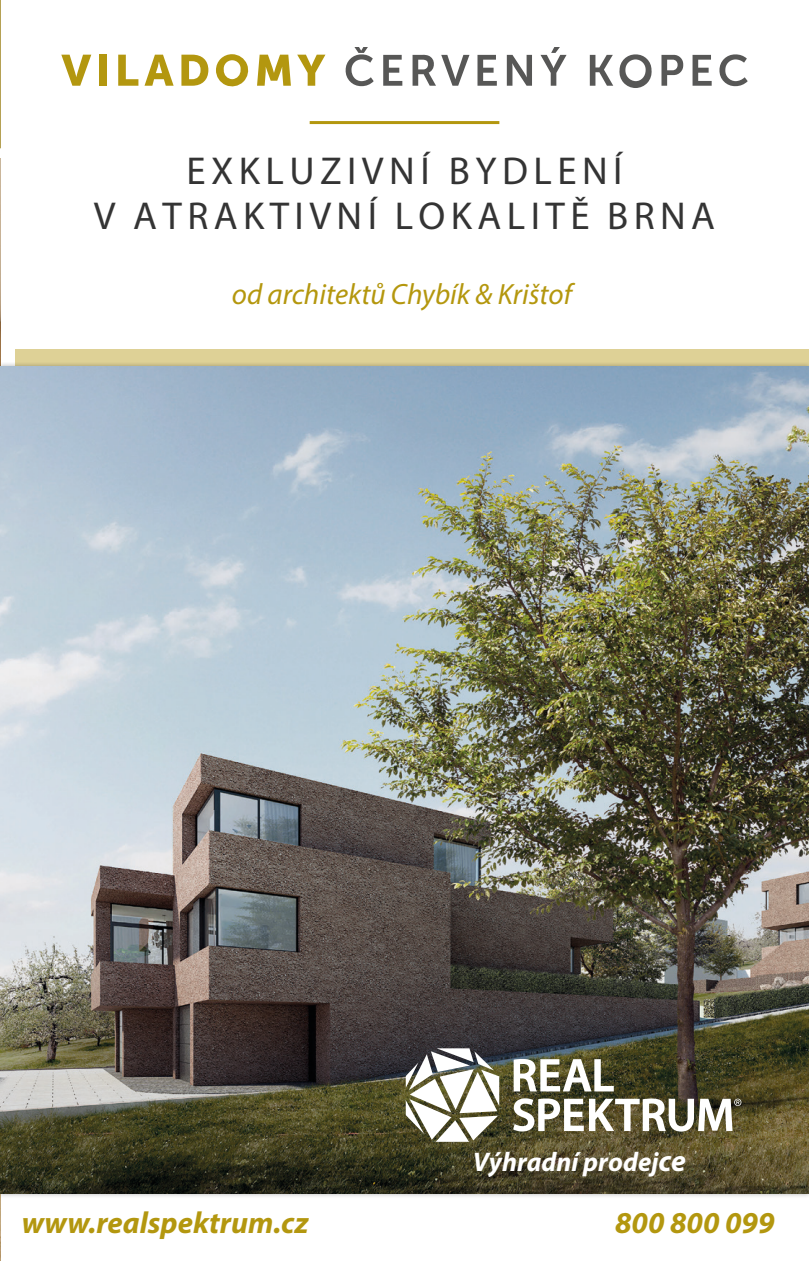
<style>
.page{position:relative;width:809px;height:1261px;background:#fff}
.page>*{position:absolute;margin:0;border:0;box-sizing:border-box;transform-origin:0 0}
.t1{font:39px/45px "Myriad Pro";letter-spacing:.14em;color:#343434;text-align:center}
.t2{font:italic 700 30.45px "Myriad Pro";color:#b3970f}
.t3{font:italic 29.4px "Myriad Pro";color:#b4970e}
.t4{font:italic 700 27px "Myriad Pro";color:#fff}
.s1{font-size:30px}
</style>
<div class="page">
<hr style="left:0;top:159px;width:1px;height:1102px;background:#8c6920">
<hr style="left:310px;top:121px;width:189px;height:3px;background:#b3970f">
<svg style="left:61px;top:55px;width:30px;height:31px"></svg>
<div style="left:99px;top:55px;width:7px;height:31px;background:#b3970f"></div>
<svg style="left:118px;top:55px;width:20px;height:31px"></svg>
<svg style="left:144px;top:55px;width:30px;height:31px"></svg>
<svg style="left:181px;top:55px;width:27px;height:31px"></svg>
<svg style="left:216px;top:54px;width:33px;height:33px"></svg>
<svg style="left:257px;top:55px;width:34px;height:31px"></svg>
<svg style="left:297px;top:55px;width:28px;height:31px"></svg>
<svg style="left:345px;top:48px;width:29px;height:38px"></svg>
<svg style="left:383px;top:55px;width:19px;height:31px"></svg>
<svg style="left:412px;top:55px;width:57px;height:31px"></svg>
<svg style="left:477px;top:55px;width:20px;height:31px"></svg>
<svg style="left:507px;top:55px;width:25px;height:31px"></svg>
<svg style="left:540px;top:48px;width:26px;height:38px"></svg>
<svg style="left:590px;top:55px;width:23px;height:31px"></svg>
<svg style="left:619px;top:54px;width:33px;height:34px"></svg>
<svg style="left:661px;top:55px;width:22px;height:31px"></svg>
<svg style="left:692px;top:55px;width:19px;height:31px"></svg>
<svg style="left:719px;top:54px;width:28px;height:33px"></svg>
<svg style="left:15px;top:349px;width:794px;height:340px;fill:#ded196"></svg>
<img style="left:1px;top:366px;width:807px;height:827px">
<svg style="left:406px;top:1048px;width:93px;height:93px"></svg>
<svg style="left:513px;top:1059px;width:101px;height:32px"></svg>
<svg style="left:513px;top:1098px;width:228px;height:33px"></svg>
<svg style="left:0;top:0;width:1px;height:148px"></svg>
<p class="t1" style="left:94px;top:148px;width:623px">EXKLUZIVNÍ BYDLENÍ<br>V ATRAKTIVNÍ LOKALITĚ BRNA</p>
<p class="t3" style="left:232px;top:276px;width:341px">od architektů Chybík &amp; Krištof</p>
<p class="t4" style="left:473px;top:1144px;width:215px">Výhradní prodej<span class="s1">ce</span></p>
<p class="t2" style="left:22px;top:1203px;width:288px">www.realspektrum.cz</p>
<p class="t2" style="left:615px;top:1203px;width:161px">800 800 099</p>
</div>
